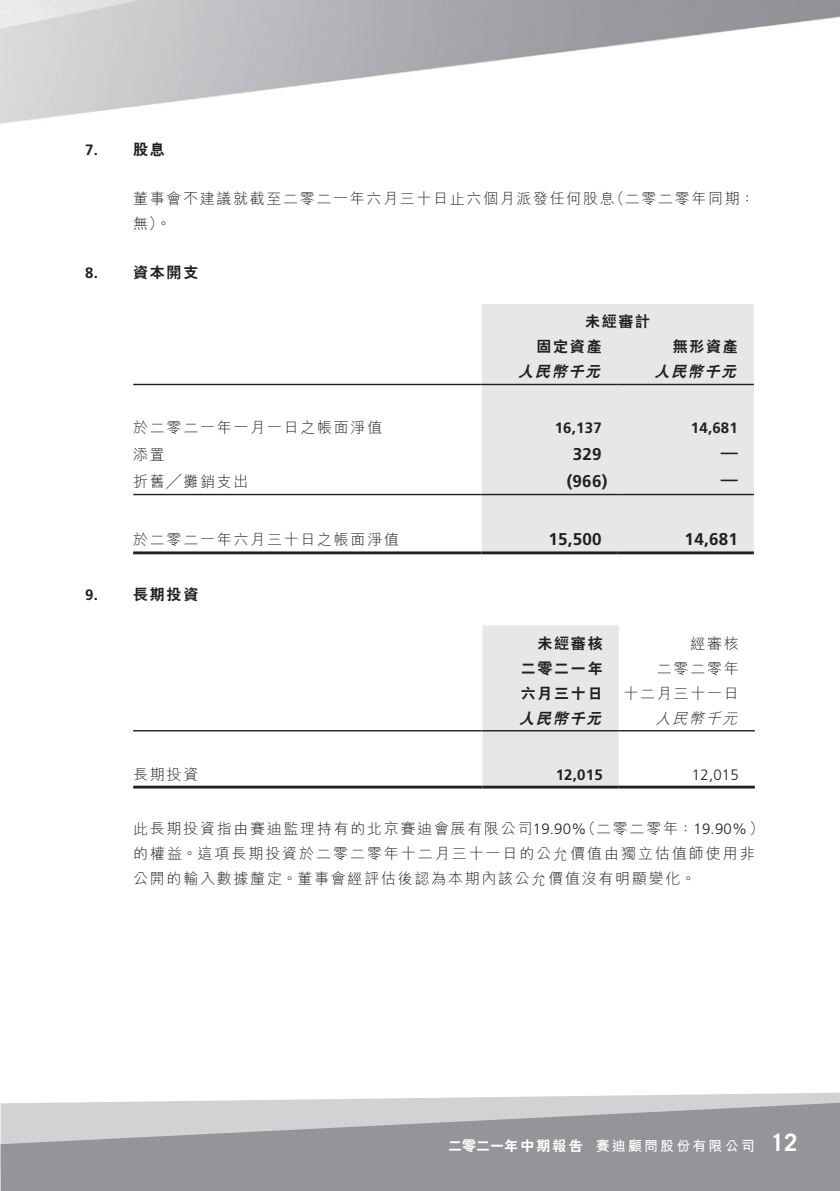
<style>
.page{position:relative;width:840px;height:1191px;background:#fff}
.page>*{position:absolute;margin:0;border:0;box-sizing:border-box;transform-origin:0 0}
._01_Body_Text{font:700 17px "Frutiger LT Std";letter-spacing:.015em;color:#231f20}
._26___P2__Note{font:300 15px/25px "M Hei HK";letter-spacing:.115em;color:#231f20}
._29_Table_Stub__Note{font:300 15px "M Hei HK";letter-spacing:.115em;color:#231f20}
._02_Note_Text{font:300 15px/25px "M Hei HK";letter-spacing:.115em;color:#231f20;text-align:right}
._02_Note_Text-2{font:800 15px/25px "C Hei 2 HK";letter-spacing:.115em;color:#231f20}
._17_H1__Note{font:800 15px "C Hei 2 HK";letter-spacing:.115em;color:#231f20}
._01_Body_Text-2{font:800 15px "C Hei 2 HK";letter-spacing:.115em;color:#231f20}
._01_Body_Text-3{font:700 15px "Frutiger LT Std";letter-spacing:.015em;color:#231f20}
._01_Body_Text-4{font:italic 800 15px "C Hei 2 HK";color:#231f20}
._02_Note_Text-3{font:700 15px "Frutiger LT Std";color:#231f20}
._02_Note_Text-4{font:300 15px "Frutiger LT Std";color:#231f20}
._02_Note_Text-5{font:italic 800 15px "C Hei 2 HK";color:#231f20}
._02_Note_Text-6{font:italic 300 15px "M Hei HK";color:#231f20}
._17_H1__Note-2{font:700 15px "Frutiger LT Std";color:#231f20}
.t1{font:700 14px "M Hei HK";letter-spacing:.15em;color:#fff}
.s1{font-family:"C Hei 2 HK";font-weight:800}
.s2{font-family:"Frutiger LT Std";font-weight:700}
.s3{font-family:"Frutiger LT Std"}
.s4{font-family:"Trade Gothic LT Std";font-size:24px}
</style>
<div class="page">
<svg style="left:203px;top:1092px;width:636px;height:9px"></svg>
<svg style="left:1px;top:1101px;width:838px;height:90px;background:#a2a4a7"></svg>
<svg style="left:481px;top:304px;width:272px;height:247px;background:#e6e7e9"></svg>
<hr style="left:133px;top:384px;width:348px;height:1px;background:#231f20">
<hr style="left:481px;top:384px;width:136px;height:1px;background:#231f20">
<hr style="left:617px;top:384px;width:136px;height:1px;background:#231f20">
<hr style="left:133px;top:494px;width:348px;height:1px;background:#231f20">
<hr style="left:481px;top:494px;width:136px;height:1px;background:#231f20">
<hr style="left:617px;top:494px;width:136px;height:1px;background:#231f20">
<hr style="left:133px;top:551px;width:348px;height:3px;background:#231f20">
<hr style="left:481px;top:551px;width:136px;height:3px;background:#231f20">
<hr style="left:617px;top:551px;width:136px;height:3px;background:#231f20">
<div style="left:482px;top:625px;width:136px;height:160px;background:#e6e7e9"></div>
<hr style="left:133px;top:730px;width:349px;height:1px;background:#231f20">
<hr style="left:482px;top:730px;width:136px;height:1px;background:#231f20">
<hr style="left:618px;top:730px;width:136px;height:1px;background:#231f20">
<hr style="left:133px;top:785px;width:349px;height:3px;background:#231f20">
<hr style="left:482px;top:785px;width:136px;height:3px;background:#231f20">
<hr style="left:618px;top:785px;width:136px;height:3px;background:#231f20">
<p class="_17_H1__Note-2" style="left:85px;top:141px;width:81px">7. <span class="s1">股息</span></p>
<p class="_26___P2__Note" style="left:133px;top:186px;width:623px">董事會不建議就截至二零二一年六月三十日止六個月派發任何股息（二零二零年同期：無）。</p>
<p class="_17_H1__Note" style="left:85px;top:263px;width:115px"><span class="s2">8.</span> 資本開支</p>
<p class="_01_Body_Text-2" style="left:584px;top:312px;width:67px">未經審計</p>
<p class="_01_Body_Text-2" style="left:536px;top:337px;width:67px">固定資產</p>
<p class="_01_Body_Text-2" style="left:672px;top:337px;width:67px">無形資產</p>
<p class="_01_Body_Text-4" style="left:518px;top:362px;width:89px">人民幣千元</p>
<p class="_01_Body_Text-4" style="left:654px;top:362px;width:89px">人民幣千元</p>
<p class="_29_Table_Stub__Note" style="left:133px;top:417px;width:250px">於二零二一年一月一日之帳面淨值</p>
<p class="_01_Body_Text-3" style="left:554px;top:419px;width:48px">16,137</p>
<p class="_01_Body_Text-3" style="left:690px;top:419px;width:48px">14,681</p>
<p class="_29_Table_Stub__Note" style="left:133px;top:444px;width:33px">添置</p>
<p class="_01_Body_Text" style="left:572px;top:444px;width:30px">329</p>
<p class="_01_Body_Text" style="left:720px;top:442px;width:18px">—</p>
<p class="_29_Table_Stub__Note" style="left:133px;top:471px;width:117px">折舊╱攤銷支出</p>
<p class="_01_Body_Text" style="left:566px;top:471px;width:42px">(966)</p>
<p class="_01_Body_Text" style="left:720px;top:469px;width:18px">—</p>
<p class="_29_Table_Stub__Note" style="left:133px;top:529px;width:267px">於二零二一年六月三十日之帳面淨值</p>
<p class="_01_Body_Text" style="left:548px;top:529px;width:55px">15,500</p>
<p class="_01_Body_Text" style="left:684px;top:529px;width:55px">14,681</p>
<p class="_17_H1__Note" style="left:85px;top:584px;width:115px"><span class="s2">9.</span> 長期投資</p>
<p class="_02_Note_Text-2" style="left:537px;top:630px;width:67px">未經審核</p>
<p class="_02_Note_Text" style="left:690px;top:630px;width:50px">經審核</p>
<p class="_02_Note_Text-2" style="left:520px;top:655px;width:83px">二零二一年六月三十日</p>
<p class="_02_Note_Text" style="left:623px;top:655px;width:117px">二零二零年<br>十二月三十一日</p>
<p class="_02_Note_Text-5" style="left:519px;top:708px;width:89px">人民幣千元</p>
<p class="_02_Note_Text-6" style="left:655px;top:707px;width:89px">人民幣千元</p>
<p class="_29_Table_Stub__Note" style="left:133px;top:763px;width:67px">長期投資</p>
<p class="_02_Note_Text-3" style="left:555px;top:765px;width:48px">12,015</p>
<p class="_02_Note_Text-4" style="left:691px;top:766px;width:48px">12,015</p>
<p class="_26___P2__Note" style="left:133px;top:815px;width:632px">此長期投資指由賽迪監理持有的北京賽迪會展有限公司<span class="s3">19.90%</span>（二零二零年：<span class="s3">19.90%</span>）的權益。這項長期投資於二零二零年十二月三十一日的公允價值由獨立估值師使用非公開的輸入數據釐定。董事會經評估後認為本期內該公允價值沒有明顯變化。</p>
<p class="t1" style="left:448px;top:1135px;width:350px"><span class="s1">二零二一年中期報告</span> 賽迪顧問股份有限公司 <span class="s4">12</span></p>
</div>
